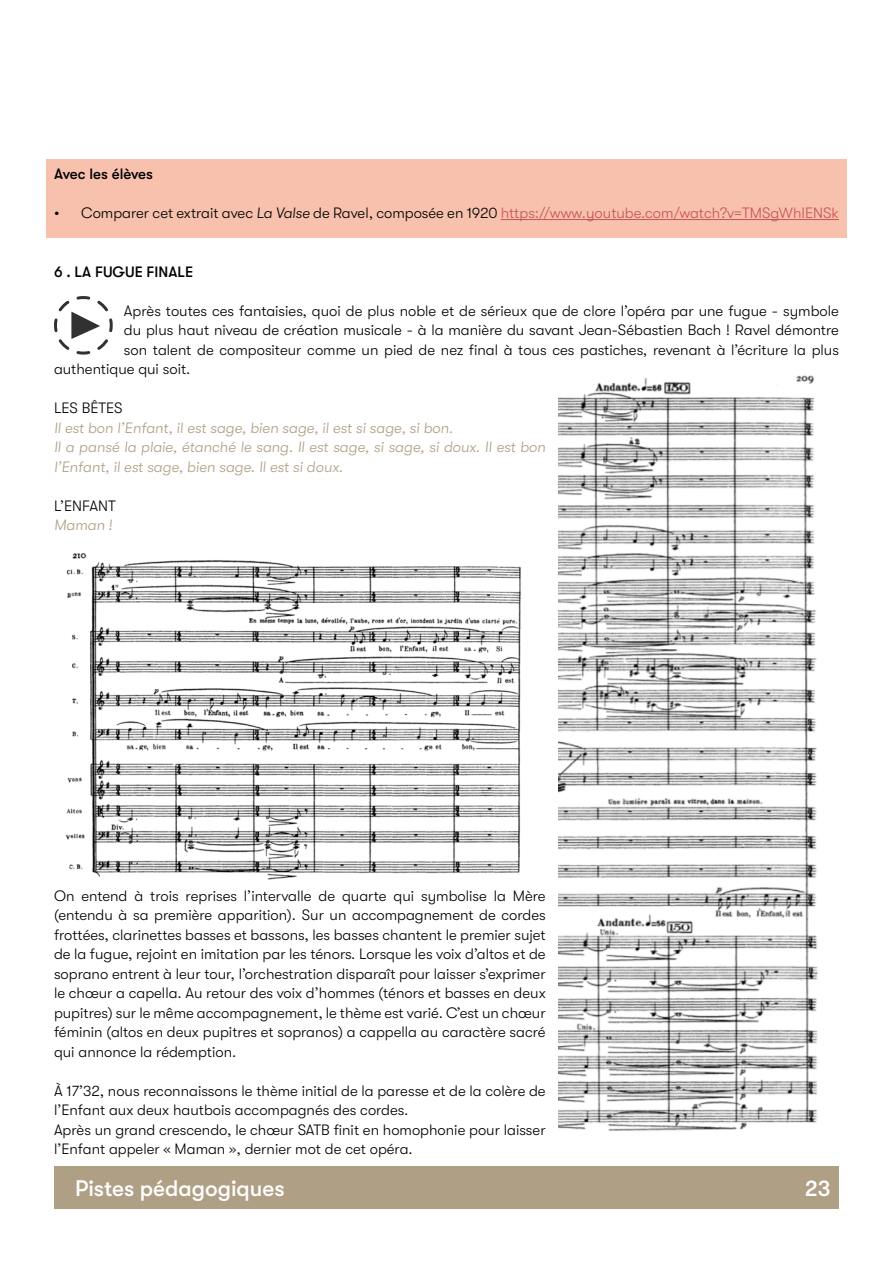
<style>
.page{position:relative;width:893px;height:1263px;background:#fff}
.page>*{position:absolute;margin:0;border:0;box-sizing:border-box;transform-origin:0 0}
.t1{font:500 22.5px "GT Walsheim";color:#fff}
.t2{font:300 15px/19.5px "GT Walsheim";color:#000;text-align:justify}
.t3{font:italic 300 15px/19.5px "GT Walsheim";color:#af9f84}
.t4{font:500 15px "GT Walsheim";color:#000}
.s1{font-style:italic}
.s2{color:#c65553}
</style>
<div class="page">
<div style="left:54px;top:1166px;width:785px;height:43px;background:#af9f84"></div>
<div style="left:46px;top:160px;width:801px;height:78px;background:#f8c1ad"></div>
<hr style="left:501px;top:219px;width:338px;height:1px;background:#c65553">
<svg style="left:54px;top:296px;width:59px;height:59px"></svg>
<img style="left:558px;top:375px;width:260px;height:756px">
<img style="left:65px;top:553px;width:456px;height:327px">
<p class="t4" style="left:54px;top:165px;width:100px">Avec les élèves</p>
<p class="t2" style="left:54px;top:203px;width:786px">• Comparer cet extrait avec <span class="s1">La Valse</span> de Ravel, composée en 1920 <span class="s2">https://www.youtube.com/watch?v=TMSgWhIENSk</span></p>
<p class="t4" style="left:54px;top:263px;width:141px">6 . LA FUGUE FINALE</p>
<p class="t2" style="left:124px;top:301px;width:716px">Après toutes ces fantaisies, quoi de plus noble et de sérieux que de clore l’opéra par une fugue - symbole</p>
<p class="t2" style="left:124px;top:320px;width:716px">du plus haut niveau de création musicale - à la manière du savant Jean-Sébastien Bach ! Ravel démontre</p>
<p class="t2" style="left:124px;top:340px;width:716px">son talent de compositeur comme un pied de nez final à tous ces pastiches, revenant à l’écriture la plus</p>
<p class="t2" style="left:54px;top:359px;width:138px">authentique qui soit.</p>
<p class="t2" style="left:54px;top:398px;width:70px">LES BÊTES</p>
<p class="t3" style="left:54px;top:418px;width:493px">Il est bon l’Enfant, il est sage, bien sage, il est si sage, si bon.<br>Il a pansé la plaie, étanché le sang. Il est sage, si sage, si doux. Il est bon l’Enfant, il est sage, bien sage. Il est si doux.</p>
<p class="t2" style="left:54px;top:496px;width:63px">L’ENFANT</p>
<p class="t3" style="left:54px;top:515px;width:60px">Maman !</p>
<p class="t2" style="left:54px;top:886px;width:493px">On entend à trois reprises l’intervalle de quarte qui symbolise la Mère (entendu à sa première apparition). Sur un accompagnement de cordes frottées, clarinettes basses et bassons, les basses chantent le premier sujet de la fugue, rejoint en imitation par les ténors. Lorsque les voix d’altos et de soprano entrent à leur tour, l’orchestration disparaît pour laisser s’exprimer le chœur a capella. Au retour des voix d’hommes (ténors et basses en deux pupitres) sur le même accompagnement, le thème est varié. C’est un chœur féminin (altos en deux pupitres et sopranos) a cappella au caractère sacré qui annonce la rédemption.</p>
<p class="t2" style="left:54px;top:1081px;width:493px;text-align:left">À 17’32, nous reconnaissons le thème initial de la paresse et de la colère de l’Enfant aux deux hautbois accompagnés des cordes.<br>Après un grand crescendo, le chœur SATB finit en homophonie pour laisser l’Enfant appeler « Maman », dernier mot de cet opéra.</p>
<h1 class="t1" style="left:75px;top:1176px;width:211px">Pistes pédagogiques</h1>
<h1 class="t1" style="left:805px;top:1176px;width:27px">23</h1>
</div>
